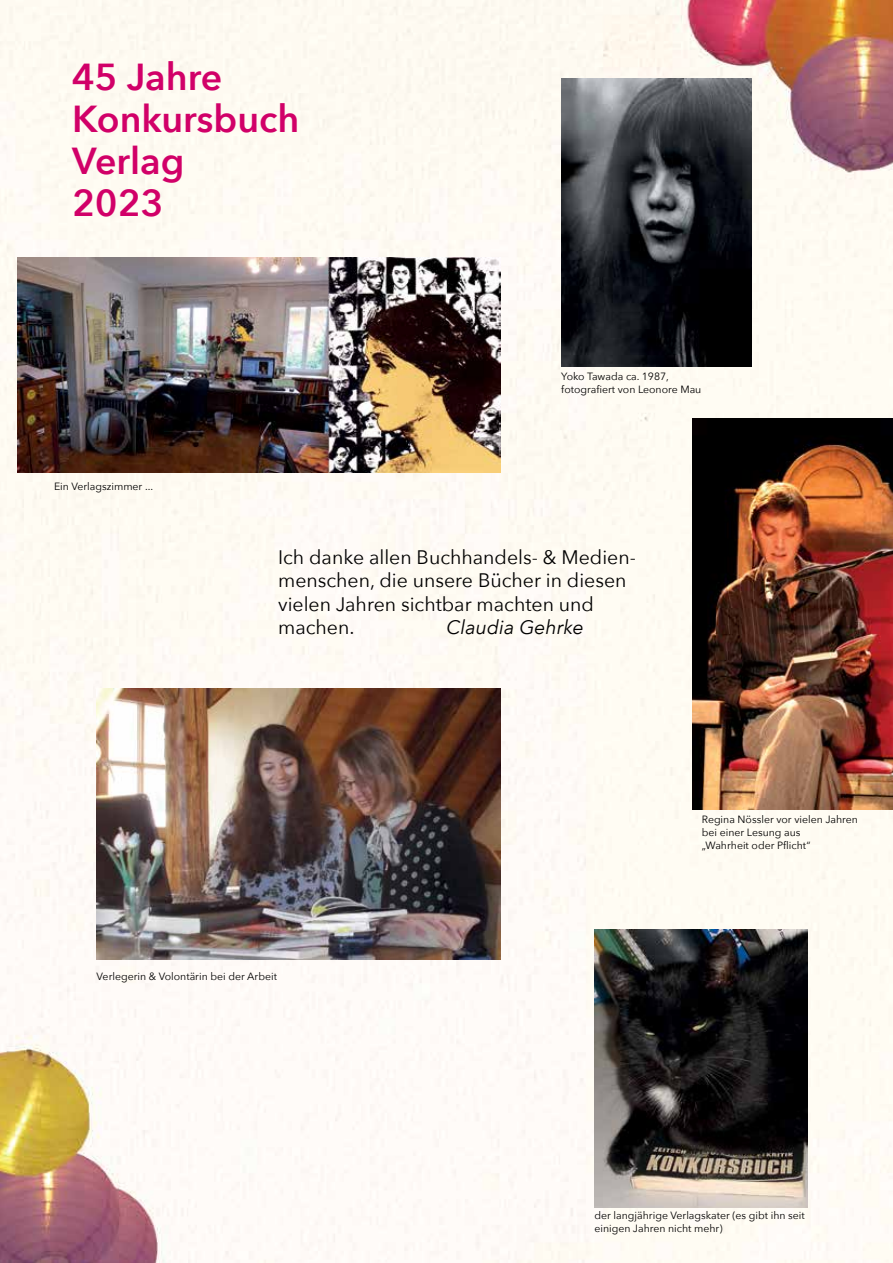
<style>
.page{position:relative;width:893px;height:1263px;background:#fffbf3}
.page>*{position:absolute;margin:0;border:0;box-sizing:border-box;transform-origin:0 0}
.t1{font:600 37.5px/42px "Avenir Next";color:#d10068}
.t2{font:19.5px/23.4px "Avenir Next";color:#000}
.t3{font:italic 19.5px "Avenir Next";color:#000}
.t4{font:10.5px/12.6px "Avenir Next";color:#000}
</style>
<div class="page">
<img style="left:561px;top:79px;width:191px;height:287px">
<img style="left:594px;top:930px;width:213px;height:278px">
<img style="left:17px;top:257px;width:483px;height:215px">
<img style="left:97px;top:688px;width:403px;height:271px">
<img style="left:692px;top:418px;width:201px;height:391px">
<h1 class="t1" style="left:72px;top:55px;width:229px">45 Jahre<br>Konkursbuch<br>Verlag<br>2023</h1>
<p class="t4" style="left:54px;top:480px;width:101px">Ein Verlagszimmer ...</p>
<p class="t4" style="left:561px;top:370px;width:142px">Yoko Tawada ca. 1987, fotografiert von Leonore Mau</p>
<h2 class="t2" style="left:278px;top:545px;width:359px">Ich danke allen Buchhandels- &amp; Medien&shy;menschen, die unsere Bücher in diesen vielen Jahren sichtbar machten und machen.</h2>
<h2 class="t3" style="left:446px;top:611px;width:139px">Claudia Gehrke</h2>
<p class="t4" style="left:97px;top:970px;width:182px">Verlegerin &amp; Volontärin bei der Arbeit</p>
<p class="t4" style="left:702px;top:813px;width:158px">Regina Nössler vor vielen Jahren bei einer Lesung aus<br>„Wahrheit oder Pflicht“</p>
<p class="t4" style="left:594px;top:1209px;width:212px">der langjährige Verlagskater (es gibt ihn seit einigen Jahren nicht mehr)</p>
</div>
